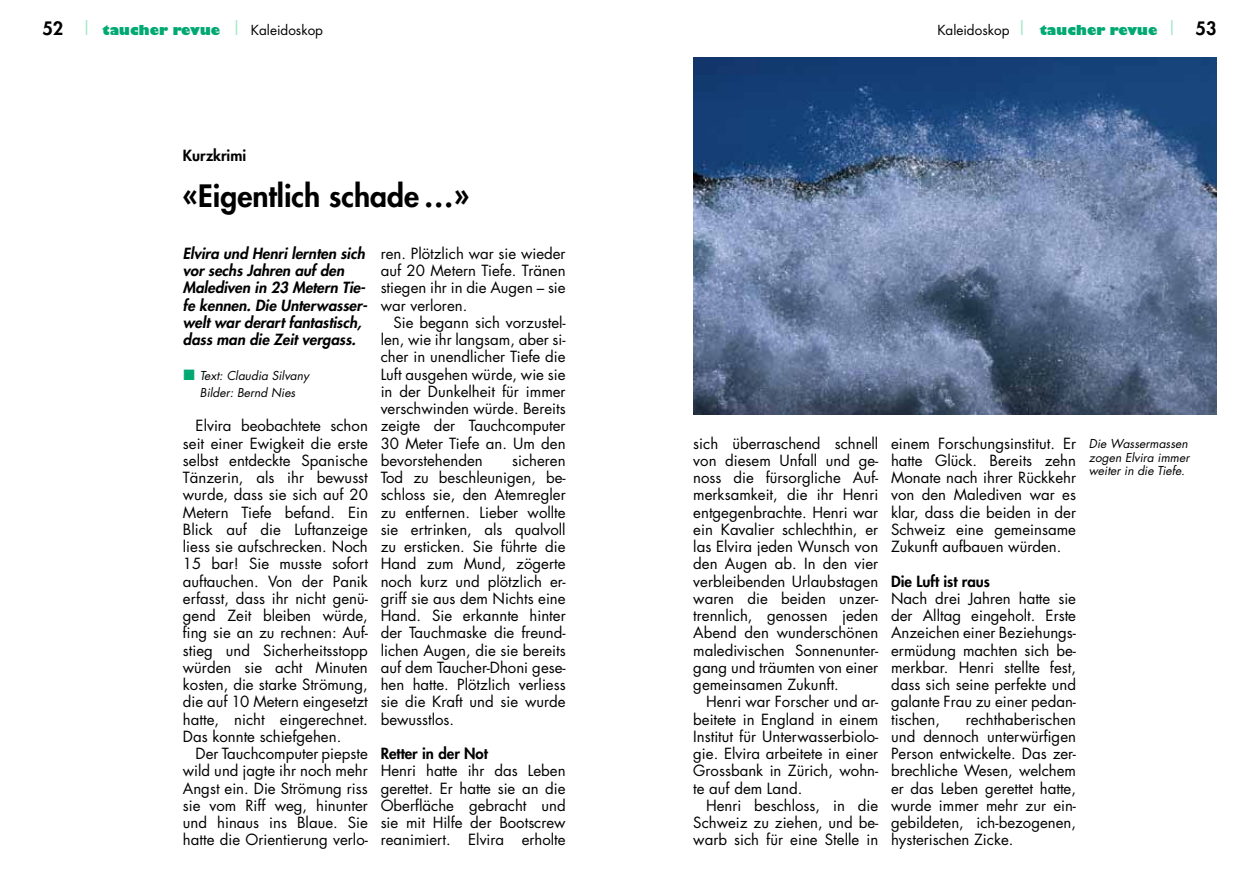
<style>
.page{position:relative;width:1259px;height:893px;background:#fff}
.page>*{position:absolute;margin:0;border:0;box-sizing:border-box;transform-origin:0 0}
.t1{font:800 30px "Futura";color:#000}
.t2{font:15px/17.2px "Futura";color:#000;text-align:justify}
.t3{font:italic 800 15px/17.2px "Futura";color:#000}
.t4{font:800 15px "Futura";color:#000}
.t5{font:800 13.5px "Gill Sans";color:#00a872}
.t6{font:italic 12px/13.5px "Futura";color:#000;text-align:center}
.s1{font-family:"Futura";font-size:18px;color:#000}
.s2{font-family:"Futura";font-weight:400;font-size:18px;color:#a3e8c8}
.s3{font-family:"Futura";font-weight:400;color:#000}
.s4{color:#00a872}
</style>
<div class="page">
<img style="left:693px;top:58px;width:523px;height:356px">
<p class="t5" style="left:43px;top:21px;width:282px"><span class="s1">52</span> <span class="s2">|</span> taucher revue <span class="s2">|</span> <span class="s3">Kaleidoskop</span></p>
<p class="t4" style="left:183px;top:146px;width:65px">Kurzkrimi</p>
<h1 class="t1" style="left:183px;top:177px;width:288px">«Eigentlich schade …»</h1>
<p class="t2" style="left:381px;top:244px;width:186px">ren. Plötzlich war sie wieder auf 20 Metern Tiefe. Tränen stiegen ihr in die Augen – sie war verloren.</p>
<p class="t2" style="left:381px;top:313px;width:186px;text-indent:13px">Sie begann sich vorzustel&shy;len, wie ihr langsam, aber si&shy;cher in unendlicher Tiefe die Luft ausgehen würde, wie sie in der Dunkelheit für immer verschwinden würde. Bereits zeigte der Tauchcomputer 30 Meter Tiefe an. Um den bevorstehenden</p>
<p class="t3" style="left:183px;top:245px;width:186px">Elvira und Henri lernten sich vor sechs Jahren auf den<br>Malediven in 23 Metern Tie&shy;fe kennen. Die Unterwasser&shy;welt war derart fantastisch, dass man die Zeit vergass.</p>
<p class="t6" style="left:183px;top:366px;width:127px;line-height:17.2px"><span class="s4">■</span> Text: Claudia Silvany<br>Bilder: Bernd Nies</p>
<p class="t2" style="left:183px;top:417px;width:186px;text-indent:13px">Elvira beobachtete schon seit einer Ewigkeit die erste selbst entdeckte Spanische Tänzerin, als ihr bewusst wurde, dass sie sich auf 20<br>Metern Tiefe befand. Ein Blick auf die Luftanzeige liess sie aufschrecken. Noch 15 bar! Sie musste sofort auftauchen. Von der Panik erfasst, dass ihr nicht genü&shy;gend Zeit bleiben würde, fing sie an zu rechnen: Auf&shy;stieg und Sicherheitsstopp würden sie acht Minuten kosten, die starke Strömung, die auf 10 Metern eingesetzt hatte, nicht eingerechnet.<br>Das konnte schiefgehen.</p>
<p class="t2" style="left:183px;top:745px;width:186px;text-indent:13px">Der Tauchcomputer piepste wild und jagte ihr noch mehr Angst ein. Die Strömung riss sie vom Riff weg, hinunter und hinaus ins Blaue. Sie hatte die Orientierung verlo-</p>
<p class="t2" style="left:381px;top:451px;width:186px;text-indent:131px">sicheren Tod zu beschleunigen, be&shy;schloss sie, den Atemregler zu entfernen. Lieber wollte sie ertrinken, als qualvoll zu ersticken. Sie führte die Hand zum Mund, zögerte noch kurz und plötzlich er&shy;griff sie aus dem Nichts eine Hand. Sie erkannte hinter der Tauchmaske die freund&shy;lichen Augen, die sie bereits auf dem Taucher-Dhoni gese&shy;hen hatte. Plötzlich verliess sie die Kraft und sie wurde bewusstlos.</p>
<p class="t4" style="left:381px;top:744px;width:109px">Retter in der Not</p>
<p class="t2" style="left:381px;top:762px;width:186px">Henri hatte ihr das Leben gerettet. Er hatte sie an die Oberfläche gebracht und sie mit Hilfe der Bootscrew reanimiert. Elvira erholte</p>
<p class="t5" style="left:937px;top:21px;width:281px"><span class="s3">Kaleidoskop</span> <span class="s2">|</span> taucher revue <span class="s2">|</span> <span class="s1">53</span></p>
<p class="t2" style="left:693px;top:434px;width:186px">sich überraschend schnell von diesem Unfall und ge&shy;noss die fürsorgliche Auf&shy;merksamkeit, die ihr Henri entgegenbrachte. Henri war ein Kavalier schlechthin, er las Elvira jeden Wunsch von den Augen ab. In den vier verbleibenden Urlaubstagen waren die beiden unzer&shy;trennlich, genossen jeden Abend den wunderschönen maledivischen Sonnenunter&shy;gang und träumten von einer gemeinsamen Zukunft.</p>
<p class="t2" style="left:693px;top:693px;width:186px;text-indent:13px">Henri war Forscher und ar&shy;beitete in England in einem Institut für Unterwasserbiolo&shy;gie. Elvira arbeitete in einer Grossbank in Zürich, wohn&shy;te auf dem Land.</p>
<p class="t2" style="left:693px;top:796px;width:186px;text-indent:13px">Henri beschloss, in die Schweiz zu ziehen, und be&shy;warb sich für eine Stelle in</p>
<p class="t2" style="left:891px;top:434px;width:186px">einem Forschungsinstitut. Er hatte Glück. Bereits zehn Monate nach ihrer Rückkehr von den Malediven war es klar, dass die beiden in der Schweiz eine gemeinsame Zukunft aufbauen würden.</p>
<p class="t4" style="left:891px;top:571px;width:100px">Die Luft ist raus</p>
<p class="t2" style="left:891px;top:589px;width:186px">Nach drei Jahren hatte sie der Alltag eingeholt. Erste Anzeichen einer Beziehungs&shy;ermüdung machten sich be&shy;merkbar. Henri stellte fest, dass sich seine perfekte und galante Frau zu einer pedan&shy;tischen,</p>
<p class="t2" style="left:891px;top:710px;width:186px;text-indent:75px">rechthaberischen und dennoch unterwürfigen Person entwickelte. Das zer&shy;brechliche Wesen, welchem er das Leben gerettet hatte, wurde immer mehr zur ein&shy;gebildeten, ich-bezogenen, hysterischen Zicke.</p>
<p class="t6" style="left:1089px;top:437px;width:102px;text-align:left">Die Wassermassen zogen Elvira immer weiter in die Tiefe.</p>
</div>
